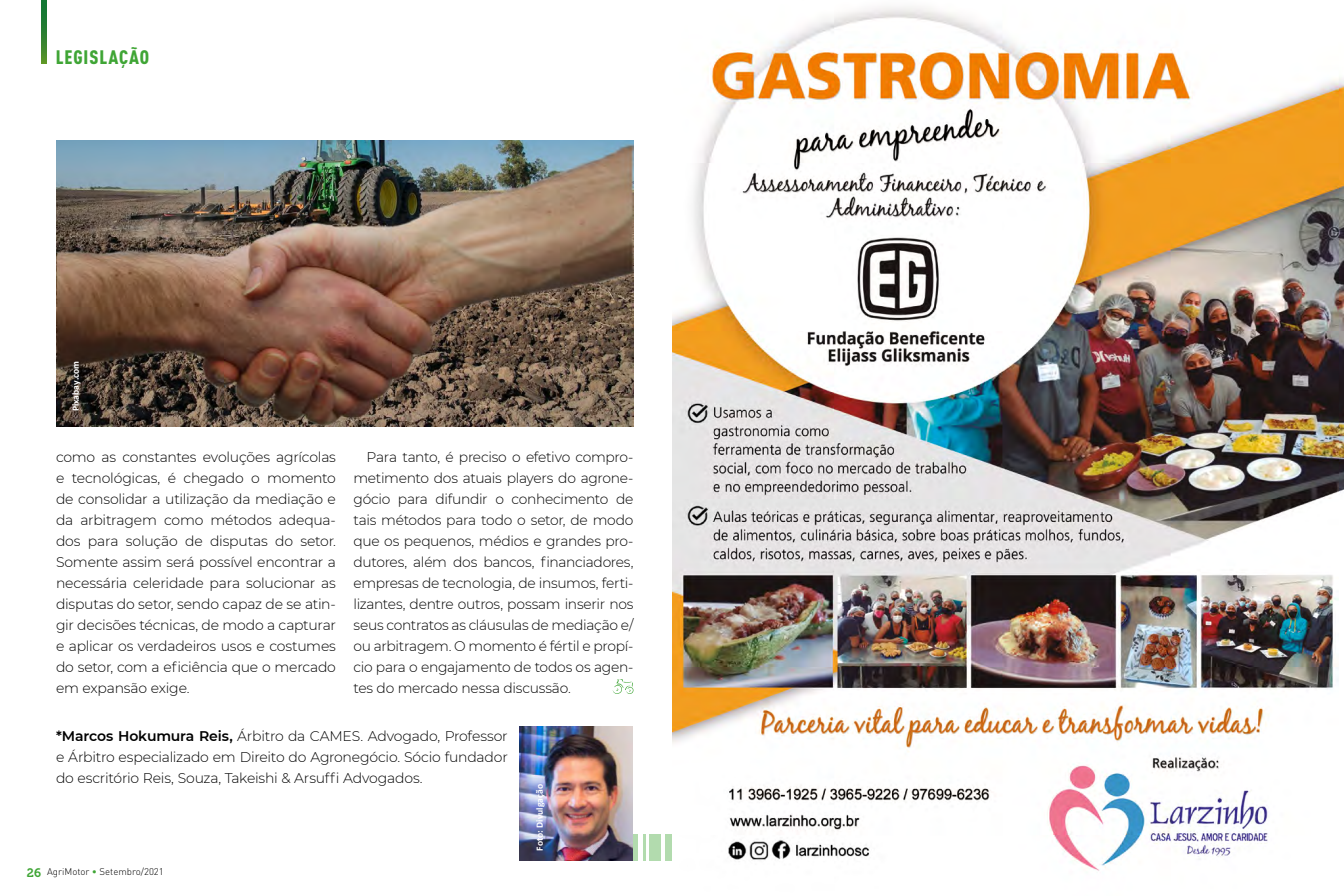
<style>
.page{position:relative;width:1344px;height:896px;background:#fff}
.page>*{position:absolute;margin:0;border:0;box-sizing:border-box;transform-origin:0 0}
.t1{font:900 condensed 19.25px "DIN Pro";letter-spacing:.05em;color:#3fa535}
.t2{font:300 14px/21px "Montserrat";letter-spacing:-.015em;color:#000;text-align:justify}
.t3{font:12.25px "Museo 700";color:#3fa535}
.t4{font:700 9.62px "Calibri";color:#fff}
.t5{font:300 9.62px "DIN Pro";color:#000}
.s1{font-weight:600}
.s2{color:#3fa535}
</style>
<div class="page">
<div style="left:665px;top:834px;width:16px;height:26px;background:#b2dbae"></div>
<div style="left:650px;top:834px;width:11px;height:26px;background:#b2dbae"></div>
<hr style="left:643px;top:834px;width:3px;height:26px;background:#3fa535">
<div style="left:548px;top:834px;width:90px;height:26px;background:#b2dbae"></div>
<img style="left:519px;top:726px;width:114px;height:135px">
<img style="left:672px;top:7px;width:672px;height:864px">
<svg style="left:613px;top:679px;width:21px;height:15px"></svg>
<img style="left:56px;top:140px;width:578px;height:286px">
<svg style="left:42px;top:0;width:4px;height:64px"></svg>
<h1 class="t1" style="left:56px;top:43px;width:95px">LEGISLAÇÃO</h1>
<p class="t4" style="left:69px;top:411px;width:52px;rotate:-90deg">Pixabay.com</p>
<p class="t2" style="left:56px;top:447px;width:282px">como as constantes evoluções agrícolas e tecnológicas, é chegado o momento de consolidar a utilização da mediação e da arbitragem como métodos adequa&shy;dos para solução de disputas do setor.<br>Somente assim será possível encontrar a necessária celeridade para solucionar as disputas do setor, sendo capaz de se atin&shy;gir decisões técnicas, de modo a capturar e aplicar os verdadeiros usos e costumes do setor, com a eficiência que o mercado em expansão exige.</p>
<p class="t2" style="left:354px;top:446px;width:282px;text-indent:13px">Para tanto, é preciso o efetivo compro&shy;metimento dos atuais players do agrone&shy;gócio para difundir o conhecimento de tais métodos para todo o setor, de modo que os pequenos, médios e grandes pro&shy;dutores, além dos bancos, financiadores, empresas de tecnologia, de insumos, ferti&shy;lizantes, dentre outros, possam inserir nos seus contratos as cláusulas de mediação e/ ou arbitragem. O momento é fértil e propí&shy;cio para o engajamento de todos os agen&shy;tes do mercado nessa discussão.</p>
<p class="t2" style="left:56px;top:725px;width:453px"><span class="s1">*Marcos Hokumura Reis,</span> Árbitro da CAMES. Advogado, Professor e Árbitro especializado em Direito do Agronegócio. Sócio fundador do escritório Reis, Souza, Takeishi &amp; Arsuffi Advogados.</p>
<p class="t5" style="left:47px;top:864px;width:118px">AgriMotor <span class="s2">•</span> Setembro/2021</p>
<p class="t3" style="left:27px;top:866px;width:16px">26</p>
<p class="t4" style="left:533px;top:851px;width:68px;rotate:-90deg">Foto: Divulgação</p>
</div>
